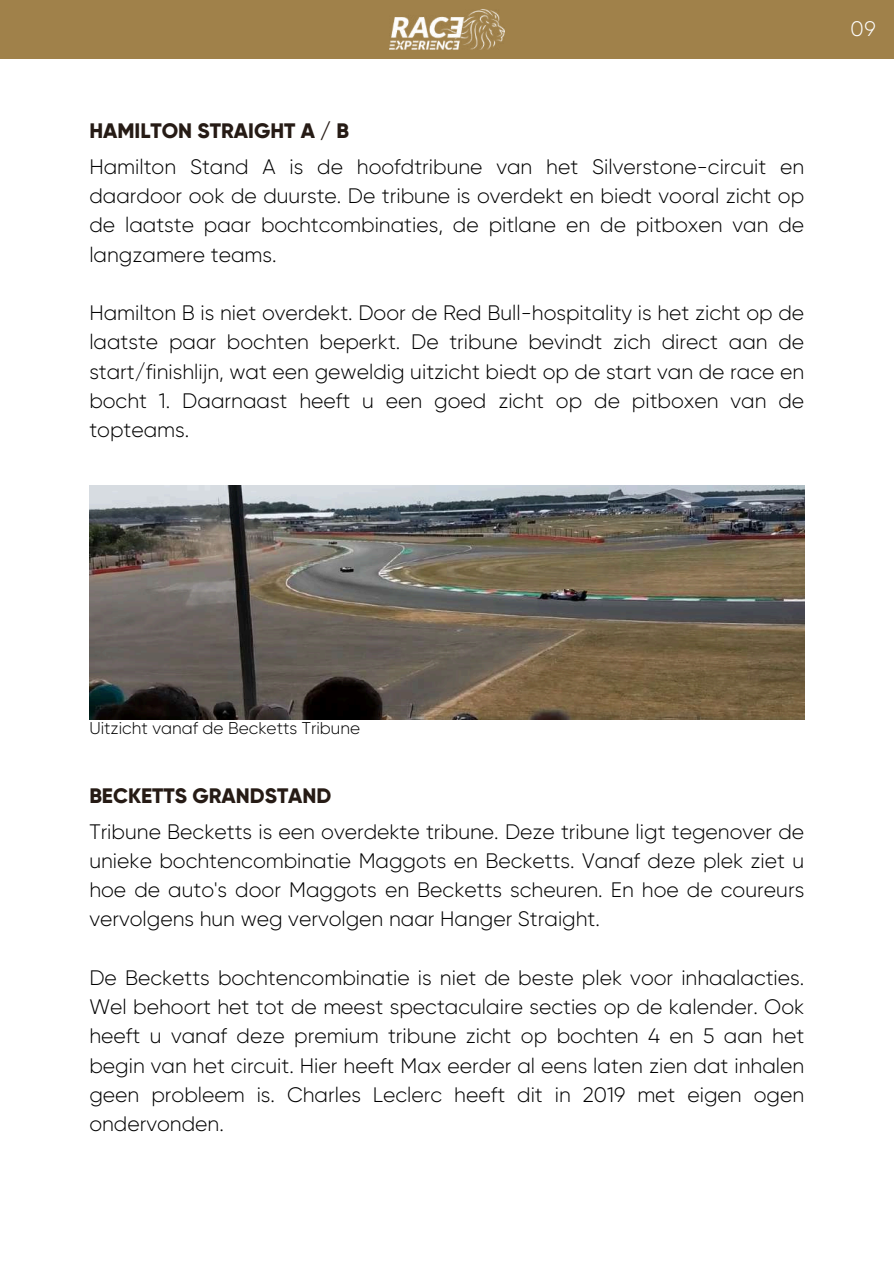
<style>
.page{position:relative;width:894px;height:1264px;background:#fff}
.page>*{position:absolute;margin:0;border:0;box-sizing:border-box;transform-origin:0 0}
.t1{font:300 21px/29.2px "Gilroy";color:#000;text-align:justify}
.t2{font:800 21px "Gilroy";color:#261b15}
.t3{font:300 21px "Gilroy";color:#fff}
.t4{font:300 17.1px "Gilroy";color:#000}
</style>
<div class="page">
<div style="left:0;top:0;width:893px;height:59px;background:#a0814a"></div>
<img style="left:389px;top:9px;width:115px;height:41px">
<img style="left:89px;top:485px;width:715px;height:234px">
<p class="t2" style="left:89px;top:118px;width:261px">HAMILTON STRAIGHT A / B</p>
<p class="t1" style="left:89px;top:152px;width:716px">Hamilton Stand A is de hoofdtribune van het Silverstone-circuit en daardoor ook de duurste. De tribune is overdekt en biedt vooral zicht op de laatste paar bochtcombinaties, de pitlane en de pitboxen van de langzamere teams.</p>
<p class="t1" style="left:89px;top:298px;width:716px">Hamilton B is niet overdekt. Door de Red Bull-hospitality is het zicht op de laatste paar bochten beperkt. De tribune bevindt zich direct aan de start/finishlijn, wat een geweldig uitzicht biedt op de start van de race en bocht 1. Daarnaast heeft u een goed zicht op de pitboxen van de topteams.</p>
<p class="t3" style="left:850px;top:16px;width:27px">09</p>
<p class="t4" style="left:89px;top:718px;width:272px">Uitzicht vanaf de Becketts Tribune</p>
<p class="t2" style="left:89px;top:782px;width:243px">BECKETTS GRANDSTAND</p>
<p class="t1" style="left:89px;top:816px;width:716px">Tribune Becketts is een overdekte tribune. Deze tribune ligt tegenover de unieke bochtencombinatie Maggots en Becketts. Vanaf deze plek ziet u hoe de auto's door Maggots en Becketts scheuren. En hoe de coureurs vervolgens hun weg vervolgen naar Hanger Straight.</p>
<p class="t1" style="left:89px;top:963px;width:716px">De Becketts bochtencombinatie is niet de beste plek voor inhaalacties.<br>Wel behoort het tot de meest spectaculaire secties op de kalender. Ook heeft u vanaf deze premium tribune zicht op bochten 4 en 5 aan het begin van het circuit. Hier heeft Max eerder al eens laten zien dat inhalen geen probleem is. Charles Leclerc heeft dit in 2019 met eigen ogen ondervonden.</p>
</div>
